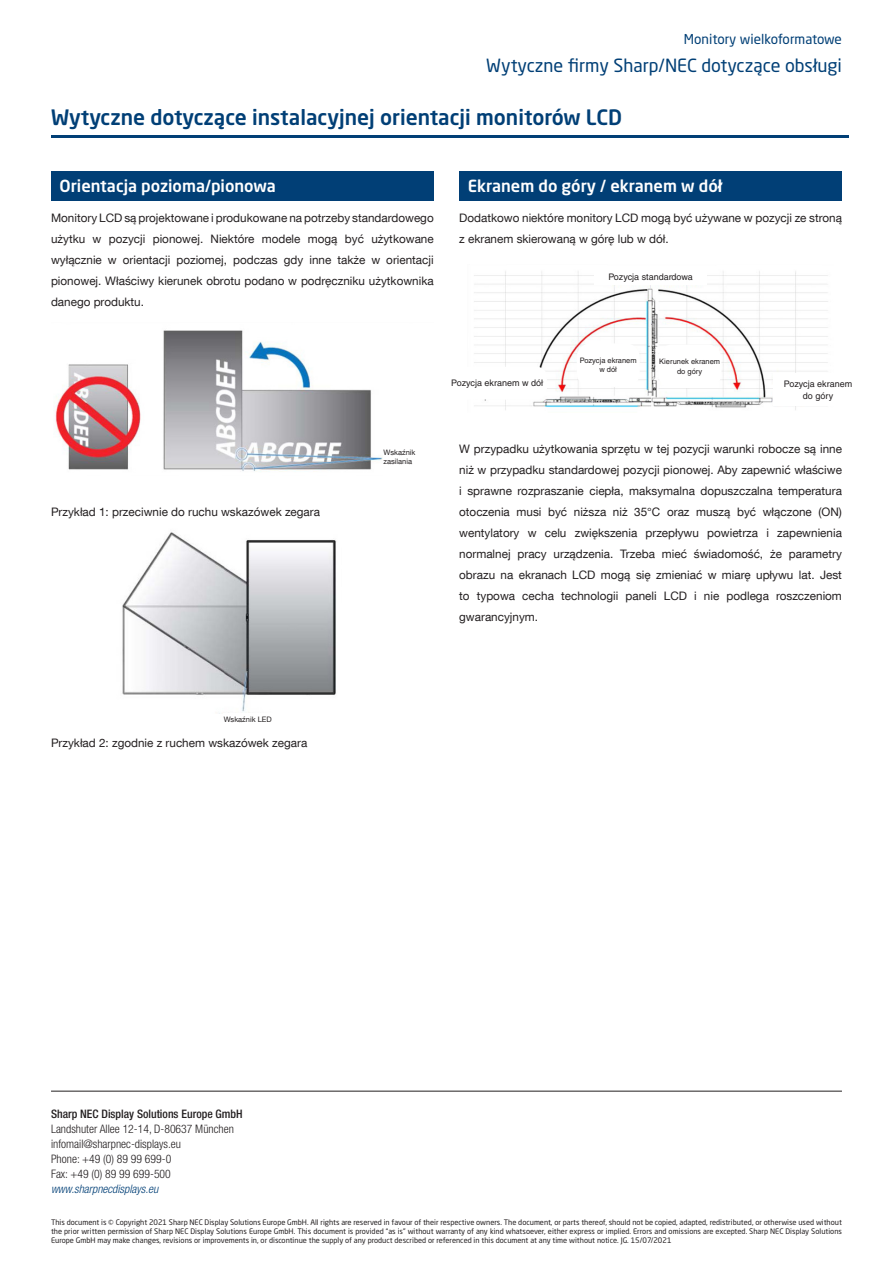
<style>
.page{position:relative;width:893px;height:1263px;background:#fff}
.page>*{position:absolute;margin:0;border:0;box-sizing:border-box;transform-origin:0 0}
.t1{font:500 21px "Neo Sans Pro";color:#013f76}
.t2{font:18px "Neo Sans Pro";color:#013f76}
.t3{font:500 16.5px "Neo Sans Pro";color:#fff}
.t4{font:13.5px "Neo Sans Pro";color:#013f76}
.t5{font:11.7px/21px "Helvetica Neue LT Com";color:#231f20;text-align:justify}
.t6{font:300 condensed 11.7px "Helvetica Neue LT Pro";color:#231f20}
.t7{font:500 condensed 11.7px "Helvetica Neue LT Pro";color:#231f20}
.t8{font:italic 300 condensed 11.7px "Helvetica Neue LT Pro";color:#013f76}
.t9{font:9px/12.1px "Helvetica LT Std";color:#231f20;text-align:center}
.t10{font:7.5px/9px "Neo Sans Pro";color:#231f20;text-align:justify}
.t11{font:7.5px/9.1px "Helvetica LT Std";color:#231f20;text-align:center}
.t12{font:7.5px "Helvetica Neue LT Com";color:#231f20}
</style>
<div class="page">
<div style="left:51px;top:171px;width:383px;height:30px;background:#013f76"></div>
<div style="left:459px;top:171px;width:383px;height:30px;background:#013f76"></div>
<hr style="left:51px;top:1091px;width:791px;height:1px;background:#231f20">
<hr style="left:51px;top:135px;width:797px;height:3px;background:#013f76">
<img style="left:55px;top:330px;width:328px;height:142px">
<img style="left:474px;top:271px;width:354px;height:139px">
<img style="left:122px;top:532px;width:214px;height:181px">
<div style="left:594px;top:268px;width:113px;height:17px;background:#fff"></div>
<div style="left:448px;top:367px;width:99px;height:33px;background:#fff;border-radius:10px"></div>
<div style="left:577px;top:343px;width:63px;height:44px;background:#fff;border-radius:14px"></div>
<div style="left:658px;top:344px;width:63px;height:44px;background:#fff;border-radius:14px"></div>
<div style="left:773px;top:373px;width:90px;height:33px;background:#fff"></div>
<p class="t4" style="left:684px;top:31px;width:160px">Monitory wielkoformatowe</p>
<p class="t2" style="left:486px;top:54px;width:357px">Wytyczne firmy Sharp/NEC dotyczące obsługi</p>
<p class="t1" style="left:51px;top:104px;width:573px">Wytyczne dotyczące instalacyjnej orientacji monitorów LCD</p>
<p class="t3" style="left:60px;top:176px;width:218px">Orientacja pozioma/pionowa</p>
<p class="t5" style="left:51px;top:207px;width:384px">Monitory LCD są projektowane i produkowane na potrzeby standardowego użytku w pozycji pionowej. Niektóre modele mogą być użytkowane wyłącznie w orientacji poziomej, podczas gdy inne także w orientacji pionowej. Właściwy kierunek obrotu podano w podręczniku użytkownika danego produktu.</p>
<p class="t3" style="left:468px;top:176px;width:256px">Ekranem do góry / ekranem w dół</p>
<p class="t5" style="left:459px;top:207px;width:384px">Dodatkowo niektóre monitory LCD mogą być używane w pozycji ze stroną z ekranem skierowaną w górę lub w dół.</p>
<p class="t9" style="left:608px;top:270px;width:86px">Pozycja standardowa</p>
<p class="t5" style="left:51px;top:501px;width:271px">Przykład 1: przeciwnie do ruchu wskazówek zegara</p>
<p class="t12" style="left:383px;top:448px;width:33px">Wskaźnik</p>
<p class="t12" style="left:383px;top:457px;width:30px">zasilania</p>
<p class="t9" style="left:451px;top:377px;width:93px">Pozycja ekranem w dół</p>
<p class="t11" style="left:580px;top:356px;width:58px">Pozycja ekranem w dół</p>
<p class="t11" style="left:659px;top:357px;width:62px">Kierunek ekranem do góry</p>
<p class="t9" style="left:784px;top:378px;width:70px">Pozycja ekranem do góry</p>
<p class="t5" style="left:459px;top:438px;width:384px">W przypadku użytkowania sprzętu w tej pozycji warunki robocze są inne niż w przypadku standardowej pozycji pionowej. Aby zapewnić właściwe i sprawne rozpraszanie ciepła, maksymalna dopuszczalna temperatura otoczenia musi być niższa niż 35°C oraz muszą być włączone (ON) wentylatory w celu zwiększenia przepływu powietrza i zapewnienia normalnej pracy urządzenia. Trzeba mieć świadomość, że parametry obrazu na ekranach LCD mogą się zmieniać w miarę upływu lat. Jest to typowa cecha technologii paneli LCD i nie podlega roszczeniom gwarancyjnym.</p>
<p class="t12" style="left:224px;top:715px;width:50px">Wskaźnik LED</p>
<p class="t5" style="left:51px;top:732px;width:258px">Przykład 2: zgodnie z ruchem wskazówek zegara</p>
<p class="t7" style="left:51px;top:1107px;width:193px">Sharp NEC Display Solutions Europe GmbH</p>
<p class="t6" style="left:51px;top:1122px;width:184px">Landshuter Allee 12-14, D-80637 München</p>
<p class="t6" style="left:51px;top:1137px;width:132px">infomail@sharpnec-displays.eu</p>
<p class="t6" style="left:51px;top:1152px;width:122px">Phone: +49 (0) 89 99 699-0</p>
<p class="t6" style="left:51px;top:1167px;width:121px">Fax: +49 (0) 89 99 699-500</p>
<p class="t8" style="left:51px;top:1182px;width:109px">www.sharpnecdisplays.eu</p>
<p class="t10" style="left:51px;top:1218px;width:792px">This document is © Copyright 2021 Sharp NEC Display Solutions Europe GmbH. All rights are reserved in favour of their respective owners. The document, or parts thereof, should not be copied, adapted, redistributed, or otherwise used without the prior written permission of Sharp NEC Display Solutions Europe GmbH. This document is provided “as is” without warranty of any kind whatsoever, either express or implied. Errors and omissions are excepted. Sharp NEC Display Solutions Europe GmbH may make changes, revisions or improvements in, or discontinue the supply of any product described or referenced in this document at any time without notice. JG. 15/07/2021</p>
</div>
